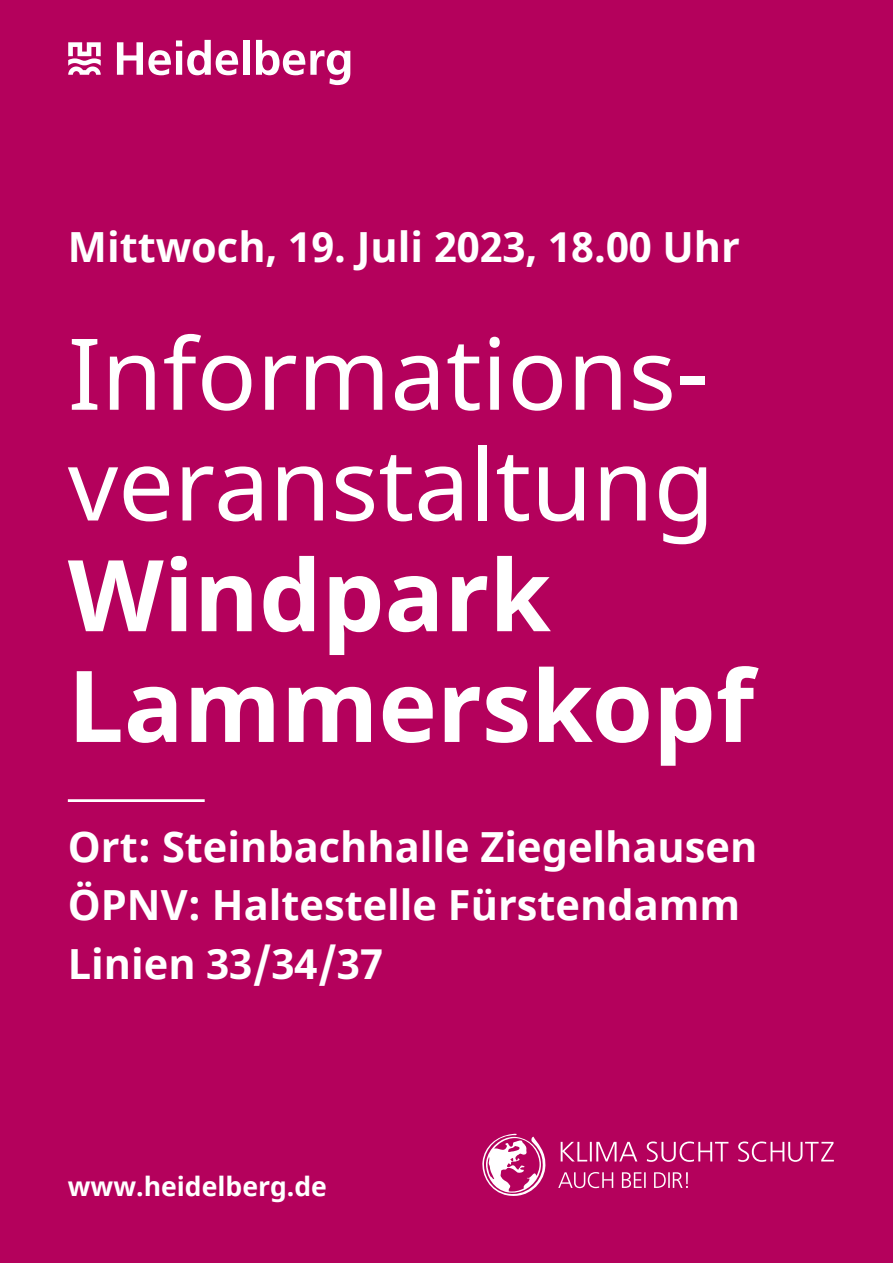
<style>
.page{position:relative;width:893px;height:1263px;background:#b4015c}
.page>*{position:absolute;margin:0;border:0;box-sizing:border-box;transform-origin:0 0}
.t1{font:99.15px/110.7px "Noto Sans";color:#fff}
.t2{font:700 99.15px/110.7px "Noto Sans";color:#fff}
.t3{font:700 41.55px/58.7px "Noto Sans";color:#fff}
.t4{font:700 26.55px "Noto Sans";color:#fff}
</style>
<div class="page">
<hr style="left:68px;top:799px;width:137px;height:3px;background:#fff">
<svg style="left:117px;top:40px;width:121px;height:35px"></svg>
<div style="left:243px;top:40px;width:6px;height:35px;background:#fff"></div>
<svg style="left:256px;top:40px;width:94px;height:45px"></svg>
<svg style="left:68px;top:42px;width:33px;height:33px"></svg>
<svg style="left:482px;top:1134px;width:64px;height:62px"></svg>
<svg style="left:561px;top:1141px;width:273px;height:21px"></svg>
<svg style="left:558px;top:1172px;width:130px;height:16px"></svg>
<p class="t3" style="left:68px;top:218px;width:674px">Mittwoch, 19. Juli 2023, 18.00 Uhr</p>
<h1 class="t1" style="left:68px;top:322px;width:648px">Informations&shy;veranstaltung</h1>
<h1 class="t2" style="left:68px;top:542px;width:688px">Windpark<br>Lammerskopf</h1>
<p class="t3" style="left:68px;top:818px;width:691px">Ort: Steinbachhalle Ziegelhausen<br>ÖPNV: Haltestelle Fürstendamm<br>Linien 33/34/37</p>
<p class="t4" style="left:68px;top:1167px;width:261px">www.heidelberg.de</p>
</div>
